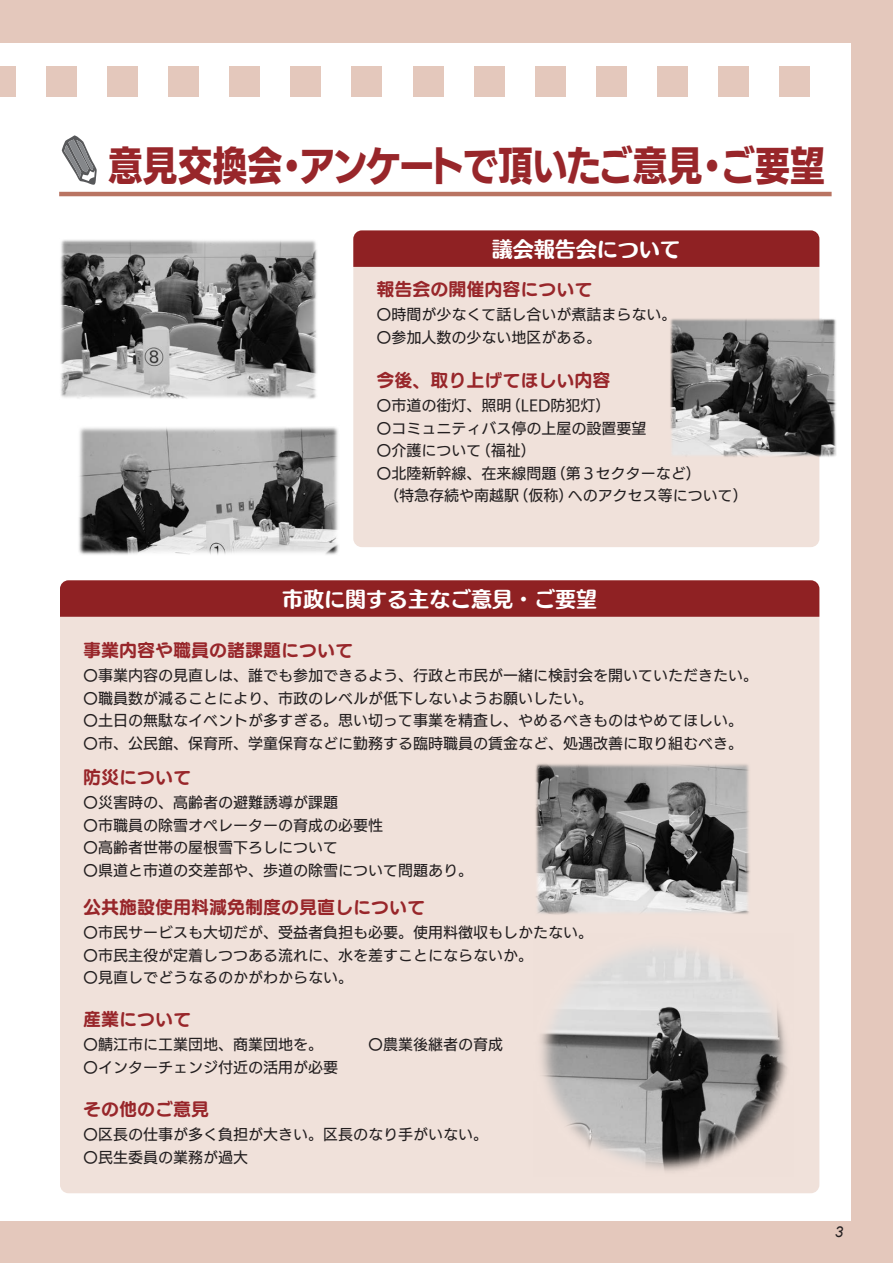
<style>
.page{position:relative;width:893px;height:1263px;background:#e4c8bc}
.page>*{position:absolute;margin:0;border:0;box-sizing:border-box;transform-origin:0 0}
.t1{font:40.5px "UD Kakugo Large Pr 6 N E";color:#98262a;scale:.86 1}
.t2{font:21px "Humming Std E";color:#fff}
.t3{font:18px "UD Marugo Small Pr 6 N B";color:#98262a}
.t4{font:15px/22.5px "UD Kakugo Small Pr 6 N M";color:#231f20}
.t5{font:italic 15px "Arial";color:#231f20}
</style>
<div class="page">
<div style="left:0;top:43px;width:850px;height:1177px;background:#fff"></div>
<div style="left:353px;top:230px;width:466px;height:317px;background:#f0e1da;border-radius:9px"></div>
<div style="left:353px;top:230px;width:466px;height:37px;background:#8f2123"></div>
<div style="left:60px;top:580px;width:759px;height:613px;background:#f0e1da;border-radius:9px"></div>
<div style="left:60px;top:580px;width:759px;height:37px;background:#8f2123"></div>
<hr style="left:59px;top:192px;width:773px;height:4px;background:#b97462">
<img style="left:60px;top:240px;width:257px;height:159px">
<img style="left:78px;top:427px;width:261px;height:128px">
<img style="left:670px;top:318px;width:167px;height:140px">
<img style="left:535px;top:763px;width:215px;height:152px">
<img style="left:540px;top:947px;width:248px;height:225px">
<div style="left:0;top:66px;width:15px;height:31px;background:#e4c8bc"></div>
<div style="left:46px;top:66px;width:31px;height:31px;background:#e4c8bc"></div>
<div style="left:107px;top:66px;width:31px;height:31px;background:#e4c8bc"></div>
<div style="left:168px;top:66px;width:31px;height:31px;background:#e4c8bc"></div>
<div style="left:229px;top:66px;width:31px;height:31px;background:#e4c8bc"></div>
<div style="left:290px;top:66px;width:31px;height:31px;background:#e4c8bc"></div>
<div style="left:351px;top:66px;width:31px;height:31px;background:#e4c8bc"></div>
<div style="left:412px;top:66px;width:31px;height:31px;background:#e4c8bc"></div>
<div style="left:474px;top:66px;width:31px;height:31px;background:#e4c8bc"></div>
<div style="left:535px;top:66px;width:31px;height:31px;background:#e4c8bc"></div>
<div style="left:596px;top:66px;width:31px;height:31px;background:#e4c8bc"></div>
<div style="left:657px;top:66px;width:31px;height:31px;background:#e4c8bc"></div>
<div style="left:718px;top:66px;width:31px;height:31px;background:#e4c8bc"></div>
<div style="left:779px;top:66px;width:31px;height:31px;background:#e4c8bc"></div>
<svg style="left:62px;top:135px;width:35px;height:50px"></svg>
<h1 class="t1" style="left:108px;top:143px;width:835px">意見交換会・アンケートで頂いたご意見・ご要望</h1>
<h2 class="t2" style="left:492px;top:233px;width:190px">議会報告会について</h2>
<p class="t3" style="left:376px;top:279px;width:217px">報告会の開催内容について</p>
<p class="t4" style="left:376px;top:304px;width:301px">〇時間が少なくて話し合いが煮詰まらない。〇参加人数の少ない地区がある。</p>
<p class="t3" style="left:376px;top:370px;width:235px">今後、取り上げてほしい内容</p>
<p class="t4" style="left:376px;top:395px;width:373px">〇市道の街灯、照明（LED防犯灯）<br>〇コミュニティバス停の上屋の設置要望<br>〇介護について（福祉）<br>〇北陸新幹線、在来線問題（第３セクターなど）<br>　（特急存続や南越駅（仮称）へのアクセス等について）</p>
<h2 class="t2" style="left:282px;top:583px;width:316px">市政に関する主なご意見・ご要望</h2>
<p class="t3" style="left:83px;top:640px;width:271px">事業内容や職員の諸課題について</p>
<p class="t4" style="left:83px;top:665px;width:677px">〇事業内容の見直しは、誰でも参加できるよう、行政と市民が一緒に検討会を開いていただきたい。〇職員数が減ることにより、市政のレベルが低下しないようお願いしたい。<br>〇土日の無駄なイベントが多すぎる。思い切って事業を精査し、やめるべきものはやめてほしい。〇市、公民館、保育所、学童保育などに勤務する臨時職員の賃金など、処遇改善に取り組むべき。</p>
<p class="t3" style="left:83px;top:767px;width:109px">防災について</p>
<p class="t4" style="left:83px;top:792px;width:392px">〇災害時の、高齢者の避難誘導が課題<br>〇市職員の除雪オペレーターの育成の必要性<br>〇高齢者世帯の屋根雪下ろしについて<br>〇県道と市道の交差部や、歩道の除雪について問題あり。</p>
<p class="t3" style="left:83px;top:897px;width:344px">公共施設使用料減免制度の見直しについて</p>
<p class="t4" style="left:83px;top:922px;width:512px">〇市民サービスも大切だが、受益者負担も必要。使用料徴収もしかたない。〇市民主役が定着しつつある流れに、水を差すことにならないか。<br>〇見直しでどうなるのかがわからない。</p>
<p class="t3" style="left:83px;top:1009px;width:109px">産業について</p>
<p class="t4" style="left:83px;top:1034px;width:422px">〇鯖江市に工業団地、商業団地を。　　　〇農業後継者の育成〇インターチェンジ付近の活用が必要</p>
<p class="t3" style="left:83px;top:1099px;width:127px">その他のご意見</p>
<p class="t4" style="left:83px;top:1124px;width:407px">〇区長の仕事が多く負担が大きい。区長のなり手がいない。〇民生委員の業務が過大</p>
<p class="t5" style="left:835px;top:1222px;width:10px">3</p>
</div>
